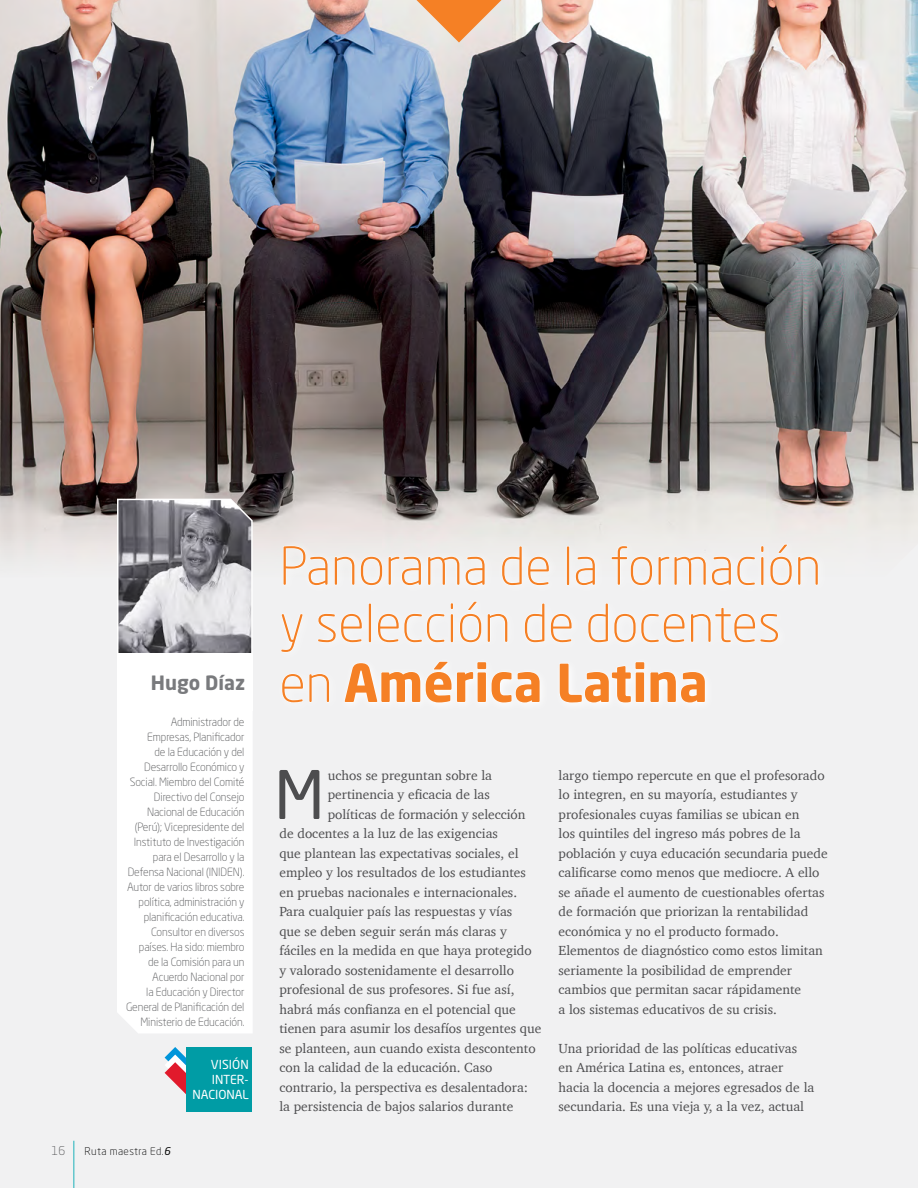
<style>
.page{position:relative;width:918px;height:1188px;background:#f1f1f2}
.page>*{position:absolute;margin:0;border:0;box-sizing:border-box;transform-origin:0 0}
.t1{font:66px "Neo Sans Pro";color:#4d4d4f}
.t2{font:300 51.6px/58.7px "Neo Sans Pro";color:#f58025}
.t3{font:700 19.5px "Neo Sans Pro";color:#797a7d}
.t4{font:13.5px/19.5px "Charter";color:#4d4d4f}
.t5{font:12.3px/14.7px "Neo Sans Pro";color:#fff;text-align:right}
.t6{font:300 12px "Neo Sans Pro";color:#58595b}
.t7{font:300 11.25px/15px "Neo Sans Pro";letter-spacing:-.01em;color:#58595b;text-align:right}
.t8{font:300 10.5px "Neo Sans Pro";letter-spacing:.04em;color:#000}
.s1{font-weight:400;font-style:italic}
.s2{font-weight:700}
</style>
<div class="page">
<svg style="left:164px;top:1047px;width:22px;height:47px"></svg>
<div style="left:186px;top:1047px;width:65px;height:65px;background:#009ca5"></div>
<img style="left:0;top:0;width:918px;height:559px">
<svg style="left:116px;top:498px;width:137px;height:156px"></svg>
<div style="left:117px;top:711px;width:135px;height:322px;background:#fff"></div>
<div style="left:117px;top:654px;width:136px;height:57px;background:#fff"></div>
<div style="left:276px;top:539px;width:552px;height:174px;background:#f1f1f2"></div>
<svg style="left:283px;top:545px;width:45px;height:40px"></svg>
<svg style="left:335px;top:557px;width:150px;height:28px"></svg>
<svg style="left:502px;top:546px;width:47px;height:39px"></svg>
<div style="left:567px;top:546px;width:2px;height:39px;border:1px solid #fff"></div>
<svg style="left:576px;top:557px;width:19px;height:28px"></svg>
<svg style="left:611px;top:546px;width:151px;height:39px"></svg>
<div style="left:761px;top:557px;width:2px;height:28px;border:1px solid #fff"></div>
<svg style="left:770px;top:544px;width:48px;height:41px"></svg>
<svg style="left:281px;top:614px;width:22px;height:38px"></svg>
<svg style="left:318px;top:614px;width:44px;height:28px"></svg>
<div style="left:369px;top:604px;width:2px;height:38px;border:1px solid #fff"></div>
<svg style="left:378px;top:614px;width:67px;height:28px"></svg>
<div style="left:451px;top:614px;width:2px;height:28px;border:1px solid #fff"></div>
<svg style="left:460px;top:602px;width:48px;height:40px"></svg>
<svg style="left:525px;top:603px;width:47px;height:39px"></svg>
<svg style="left:588px;top:603px;width:190px;height:39px"></svg>
<svg style="left:282px;top:674px;width:47px;height:29px"></svg>
<svg style="left:345px;top:662px;width:195px;height:41px"></svg>
<svg style="left:559px;top:662px;width:146px;height:41px"></svg>
<hr style="left:73px;top:1141px;width:1px;height:47px;background:#1db2bb">
<svg style="left:416px;top:0;width:86px;height:43px"></svg>
<h3 class="t3" style="left:151px;top:670px;width:96px">Hugo Díaz</h3>
<p class="t7" style="left:126px;top:714px;width:120px">Administrador de<br>Empresas, Planificador<br>de la Educación y del<br>Desarrollo Económico y<br>Social. Miembro del Comité<br>Directivo del Consejo<br>Nacional de Educación (Perú); Vicepresidente del<br>Instituto de Investigación para el Desarrollo y la<br>Defensa Nacional (INIDEN).<br>Autor de varios libros sobre política, administración y planificación educativa.<br>Consultor en diversos países. Ha sido: miembro de la Comisión para un<br>Acuerdo Nacional por<br>la Educación y Director<br>General de Planificación del<br>Ministerio de Educación.</p>
<p class="t6" style="left:52px;top:1144px;width:15px">16</p>
<p class="t8" style="left:85px;top:1144px;width:87px">Ruta maestra Ed.<span class="s1">6</span></p>
<p class="t5" style="left:192px;top:1057px;width:58px">VISIÓN<br>INTER-<br>NACIONAL</p>
<h2 class="t2" style="left:279px;top:536px;width:543px">Panorama de la formación y selección de docentes en <span class="s2">América Latina</span></h2>
<h1 class="t1" style="left:274px;top:754px;width:52px">M</h1>
<p class="t4" style="left:328px;top:765px;width:166px">uchos se preguntan sobre la</p>
<p class="t4" style="left:328px;top:785px;width:164px">pertinencia y eficacia de las</p>
<p class="t4" style="left:328px;top:804px;width:199px">políticas de formación y selección</p>
<p class="t4" style="left:279px;top:824px;width:220px">de docentes a la luz de las exigencias</p>
<p class="t4" style="left:279px;top:843px;width:241px">que plantean las expectativas sociales, el</p>
<p class="t4" style="left:279px;top:863px;width:248px">empleo y los resultados de los estudiantes</p>
<p class="t4" style="left:279px;top:882px;width:239px">en pruebas nacionales e internacionales.</p>
<p class="t4" style="left:279px;top:902px;width:234px">Para cualquier país las respuestas y vías</p>
<p class="t4" style="left:279px;top:921px;width:229px">que se deben seguir serán más claras y</p>
<p class="t4" style="left:279px;top:941px;width:254px">fáciles en la medida en que haya protegido</p>
<p class="t4" style="left:279px;top:960px;width:236px">y valorado sostenidamente el desarrollo</p>
<p class="t4" style="left:279px;top:980px;width:237px">profesional de sus profesores. Si fue así,</p>
<p class="t4" style="left:279px;top:999px;width:238px">habrá más confianza en el potencial que</p>
<p class="t4" style="left:279px;top:1019px;width:263px">tienen para asumir los desafíos urgentes que</p>
<p class="t4" style="left:279px;top:1038px;width:258px">se planteen, aun cuando exista descontento</p>
<p class="t4" style="left:279px;top:1058px;width:214px">con la calidad de la educación. Caso</p>
<p class="t4" style="left:279px;top:1077px;width:250px">contrario, la perspectiva es desalentadora:</p>
<p class="t4" style="left:279px;top:1097px;width:235px">la persistencia de bajos salarios durante</p>
<p class="t4" style="left:559px;top:765px;width:271px">largo tiempo repercute en que el profesorado lo integren, en su mayoría, estudiantes y profesionales cuyas familias se ubican en<br>los quintiles del ingreso más pobres de la población y cuya educación secundaria puede calificarse como menos que mediocre. A ello se añade el aumento de cuestionables ofertas de formación que priorizan la rentabilidad económica y no el producto formado.<br>Elementos de diagnóstico como estos limitan seriamente la posibilidad de emprender cambios que permitan sacar rápidamente<br>a los sistemas educativos de su crisis.</p>
<p class="t4" style="left:559px;top:1038px;width:257px">Una prioridad de las políticas educativas en América Latina es, entonces, atraer hacia la docencia a mejores egresados de la secundaria. Es una vieja y, a la vez, actual</p>
</div>
